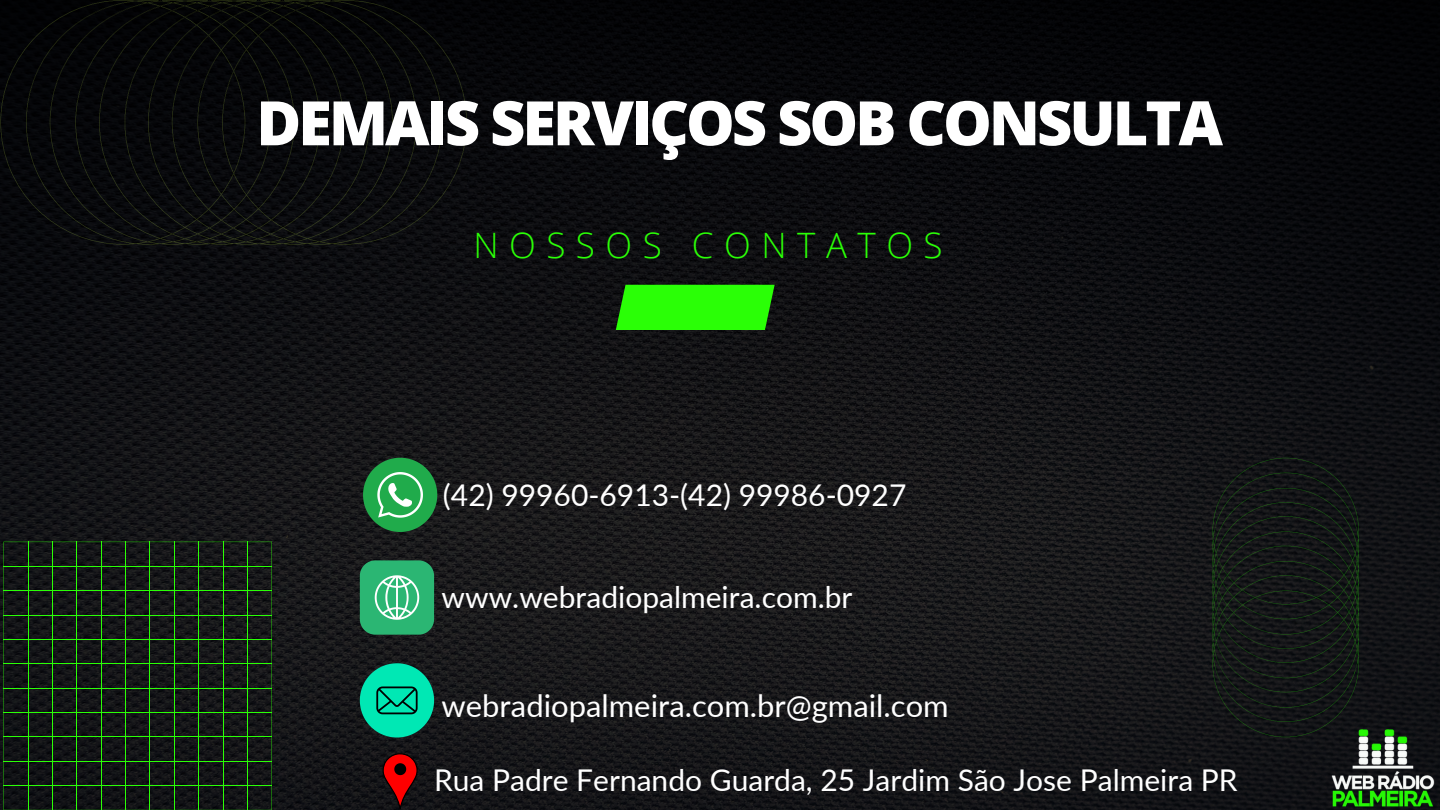
<style>
.page{position:relative;width:1440px;height:810px;background:#fff}
.page>*{position:absolute;margin:0;border:0;box-sizing:border-box;transform-origin:0 0}
.t1{font:800 61.4px "Open Sans";letter-spacing:-.05em;color:#fff}
.t2{font:300 35px "Open Sans";letter-spacing:.3em;color:#2aff06}
.t3{font:31px "Lato";color:#fff}
.t4{font:30px "Lato";color:#fff}
</style>
<div class="page">
<img style="left:0;top:0;width:1440px;height:810px">
<svg style="left:0;top:0;width:467px;height:245px;background:#08090a"></svg>
<svg style="left:1213px;top:458px;width:146px;height:279px;background:#131816"></svg>
<svg style="left:3px;top:542px;width:269px;height:268px;background:#141816"></svg>
<hr style="left:4px;top:785px;width:268px;height:1px;background:#2aff06">
<hr style="left:4px;top:761px;width:268px;height:1px;background:#2aff06">
<hr style="left:4px;top:737px;width:268px;height:1px;background:#2aff06">
<hr style="left:4px;top:712px;width:268px;height:1px;background:#2aff06">
<hr style="left:4px;top:688px;width:268px;height:1px;background:#2aff06">
<hr style="left:4px;top:664px;width:268px;height:1px;background:#2aff06">
<hr style="left:4px;top:639px;width:268px;height:1px;background:#2aff06">
<hr style="left:4px;top:615px;width:268px;height:1px;background:#2aff06">
<hr style="left:4px;top:590px;width:268px;height:1px;background:#2aff06">
<hr style="left:4px;top:566px;width:268px;height:1px;background:#2aff06">
<hr style="left:247px;top:542px;width:1px;height:268px;background:#2aff06">
<hr style="left:223px;top:542px;width:1px;height:268px;background:#2aff06">
<hr style="left:198px;top:542px;width:1px;height:268px;background:#2aff06">
<hr style="left:174px;top:542px;width:1px;height:268px;background:#2aff06">
<hr style="left:150px;top:542px;width:1px;height:268px;background:#2aff06">
<hr style="left:125px;top:542px;width:1px;height:268px;background:#2aff06">
<hr style="left:101px;top:542px;width:1px;height:268px;background:#2aff06">
<hr style="left:77px;top:542px;width:1px;height:268px;background:#2aff06">
<hr style="left:52px;top:542px;width:1px;height:268px;background:#2aff06">
<hr style="left:28px;top:542px;width:1px;height:268px;background:#2aff06">
<div style="left:616px;top:285px;width:159px;height:45px;background:#2aff06"></div>
<svg style="left:382px;top:753px;width:36px;height:57px;background:#770809"></svg>
<svg style="left:363px;top:458px;width:74px;height:74px;background:#349452"></svg>
<img style="left:1327px;top:723px;width:113px;height:87px">
<svg style="left:360px;top:560px;width:74px;height:75px;background:#41b67e"></svg>
<svg style="left:360px;top:663px;width:74px;height:75px;background:#05ab86"></svg>
<p class="t1" style="left:256px;top:80px;width:968px">DEMAIS SERVIÇOS SOB CONSULTA</p>
<p class="t2" style="left:473px;top:220px;width:471px">NOSSOS CONTATOS</p>
<p class="t4" style="left:443px;top:476px;width:465px">(42) 99960-6913-(42) 99986-0927</p>
<p class="t4" style="left:442px;top:579px;width:412px">www.webradiopalmeira.com.br</p>
<p class="t3" style="left:442px;top:686px;width:509px">webradiopalmeira.com.br@gmail.com</p>
<p class="t4" style="left:434px;top:761px;width:805px">Rua Padre Fernando Guarda, 25 Jardim São Jose Palmeira PR</p>
</div>
